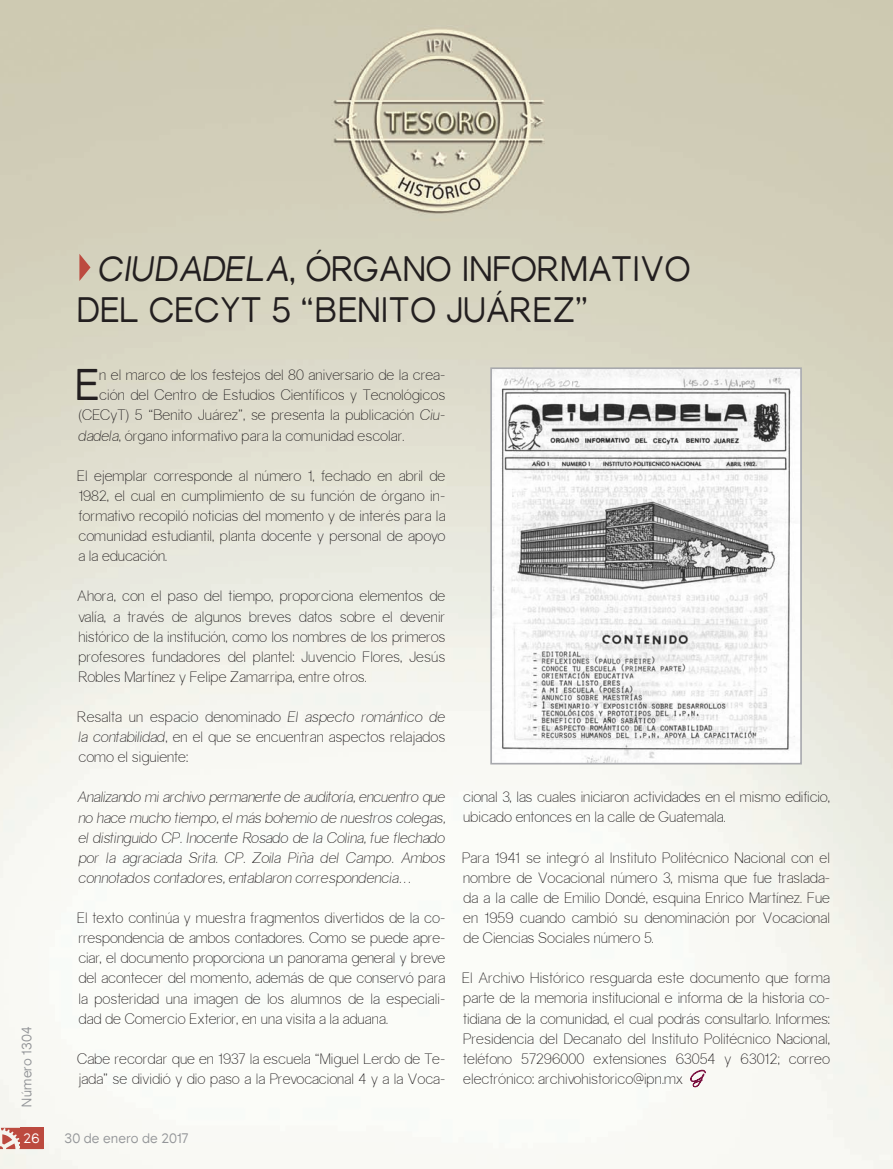
<style>
.page{position:relative;width:893px;height:1169px;background:#fff}
.page>*{position:absolute;margin:0;border:0;box-sizing:border-box;transform-origin:0 0}
.t1{font:43.2px "Gravity";color:#231f20}
.t2{font:34.5px/41.4px "Gravity";letter-spacing:.01em;color:#231f20}
.t3{font:300 15px/20.1px "Gravity";color:#231f20;text-align:justify}
.t4{font:italic 300 15px/20.1px "Gravity";letter-spacing:-.005em;color:#231f20;text-align:justify}
.t5{font:13.5px "Gravity";letter-spacing:.015em;color:#939598}
.t6{font:13.5px "Gravity";color:#fff}
.s1{font-style:italic}
</style>
<div class="page">
<img style="left:0;top:0;width:893px;height:1169px">
<svg style="left:0;top:1128px;width:20px;height:21px"></svg>
<div style="left:20px;top:1128px;width:23px;height:21px;background:#bc4a3f"></div>
<svg style="left:79px;top:254px;width:11px;height:27px"></svg>
<svg style="left:690px;top:1070px;width:16px;height:17px"></svg>
<img style="left:493px;top:370px;width:306px;height:391px">
<div style="left:490px;top:367px;width:312px;height:397px;border:2px solid #a8a9ad"></div>
<p class="t5" style="left:19px;top:1106px;width:81px;rotate:-90deg">Número 1304</p>
<p class="t6" style="left:24px;top:1130px;width:18px">26</p>
<h2 class="t2" style="left:77px;top:248px;width:615px;text-indent:21px"><span class="s1">CIUDADELA</span>, ÓRGANO INFORMATIVO<br>DEL CECYT 5 “BENITO JUÁREZ”</h2>
<h1 class="t1" style="left:75px;top:360px;width:25px">E</h1>
<p class="t3" style="left:99px;top:365px;width:348px">n el marco de los festejos del 80 aniversario de la crea-</p>
<p class="t3" style="left:99px;top:385px;width:348px">ción del Centro de Estudios Científicos y Tecnológicos</p>
<p class="t3" style="left:78px;top:405px;width:368px">(CECyT) 5 “Benito Juárez”, se presenta la publicación <span class="s1">Ciu-</span></p>
<p class="t3" style="left:78px;top:425px;width:327px"><span class="s1">dadela</span>, órgano informativo para la comunidad escolar.</p>
<p class="t3" style="left:77px;top:466px;width:370px">El ejemplar corresponde al número 1, fechado en abril de 1982, el cual en cumplimiento de su función de órgano in&shy;formativo recopiló noticias del momento y de interés para la comunidad estudiantil, planta docente y personal de apoyo a la educación.</p>
<p class="t3" style="left:77px;top:586px;width:370px">Ahora, con el paso del tiempo, proporciona elementos de valía, a través de algunos breves datos sobre el devenir histórico de la institución, como los nombres de los primeros profesores fundadores del plantel: Juvencio Flores, Jesús Robles Martínez y Felipe Zamarripa, entre otros.</p>
<p class="t3" style="left:77px;top:707px;width:370px">Resalta un espacio denominado <span class="s1">El aspecto romántico de la contabilidad</span>, en el que se encuentran aspectos relajados como el siguiente:</p>
<p class="t4" style="left:77px;top:787px;width:370px">Analizando mi archivo permanente de auditoría, encuentro que no hace mucho tiempo, el más bohemio de nuestros colegas, el distinguido CP. Inocente Rosado de la Colina, fue flechado por la agraciada Srita. CP. Zoila Piña del Campo. Ambos connotados contadores, entablaron correspondencia…</p>
<p class="t3" style="left:77px;top:908px;width:370px">El texto continúa y muestra fragmentos divertidos de la co&shy;rrespondencia de ambos contadores. Como se puede apre&shy;ciar, el documento proporciona un panorama general y breve del acontecer del momento, además de que conservó para la posteridad una imagen de los alumnos de la especiali&shy;dad de Comercio Exterior, en una visita a la aduana.</p>
<p class="t3" style="left:77px;top:1048px;width:370px">Cabe recordar que en 1937 la escuela “Miguel Lerdo de Te&shy;jada” se dividió y dio paso a la Prevocacional 4 y a la Voca-</p>
<p class="t3" style="left:463px;top:787px;width:368px">cional 3, las cuales iniciaron actividades en el mismo edificio, ubicado entonces en la calle de Guatemala.</p>
<p class="t3" style="left:462px;top:847px;width:369px">Para 1941 se integró al Instituto Politécnico Nacional con el nombre de Vocacional número 3, misma que fue traslada&shy;da a la calle de Emilio Dondé, esquina Enrico Martínez. Fue en 1959 cuando cambió su denominación por Vocacional de Ciencias Sociales número 5.</p>
<p class="t3" style="left:462px;top:968px;width:369px">El Archivo Histórico resguarda este documento que forma parte de la memoria institucional e informa de la historia co&shy;tidiana de la comunidad, el cual podrás consultarlo. Informes:<br>Presidencia del Decanato del Instituto Politécnico Nacional, teléfono 57296000 extensiones 63054 y 63012; correo electrónico: archivohistorico@ipn.mx</p>
<p class="t5" style="left:65px;top:1130px;width:126px">30 de enero de 2017</p>
</div>
